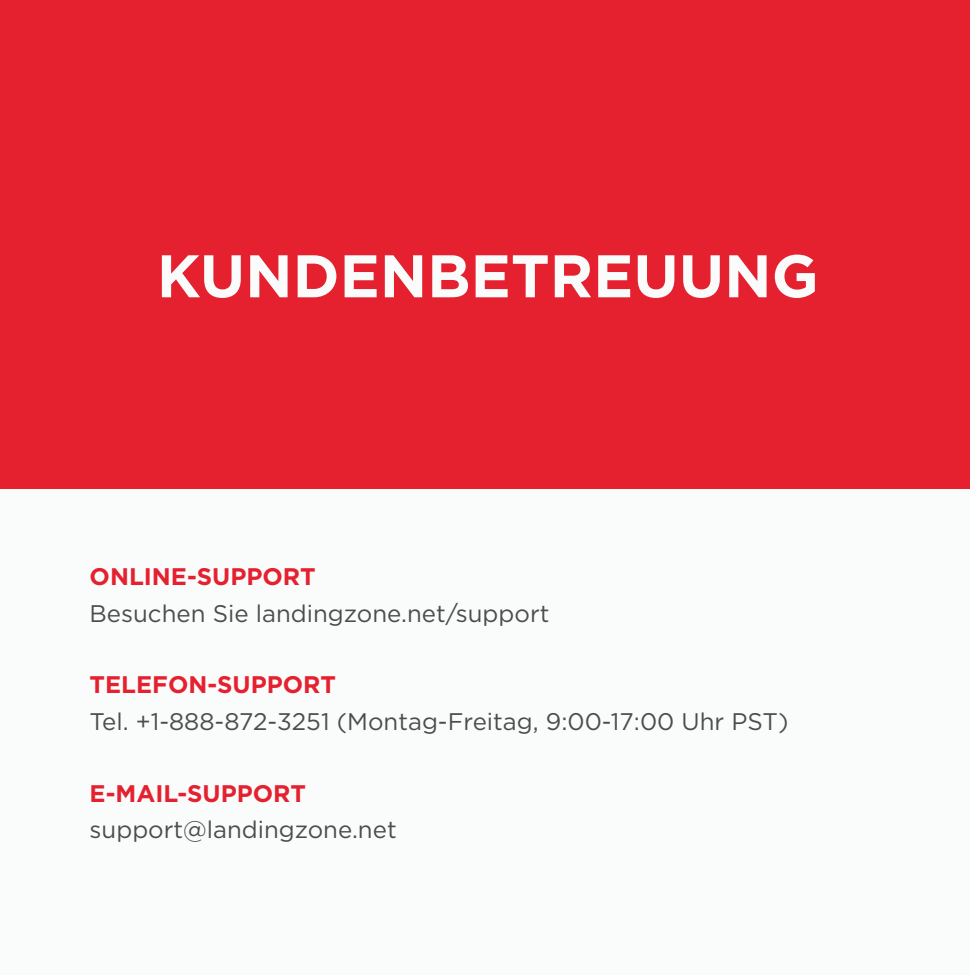
<style>
.page{position:relative;width:970px;height:975px;background:#fff}
.page>*{position:absolute;margin:0;border:0;box-sizing:border-box;transform-origin:0 0}
.t1{font:700 60px "Gotham";color:#fafbfb}
.t2{font:24px "Gotham";color:#4b4c4d}
.t3{font:700 24px "Gotham";color:#e5212f}
</style>
<div class="page">
<div style="left:0;top:0;width:969px;height:975px;background:#e5212f"></div>
<div style="left:0;top:489px;width:969px;height:486px;background:#fafbfb"></div>
<h1 class="t1" style="left:157px;top:236px;width:663px">KUNDENBETREUUNG</h1>
<p class="t3" style="left:90px;top:561px;width:227px">ONLINE-SUPPORT</p>
<p class="t2" style="left:90px;top:598px;width:461px">Besuchen Sie landingzone.net/support</p>
<p class="t3" style="left:90px;top:669px;width:248px">TELEFON-SUPPORT</p>
<p class="t2" style="left:90px;top:706px;width:700px">Tel. +1-888-872-3251 (Montag-Freitag, 9:00-17:00 Uhr PST)</p>
<p class="t3" style="left:90px;top:777px;width:218px">E-MAIL-SUPPORT</p>
<p class="t2" style="left:90px;top:814px;width:308px">support@landingzone.net</p>
</div>
